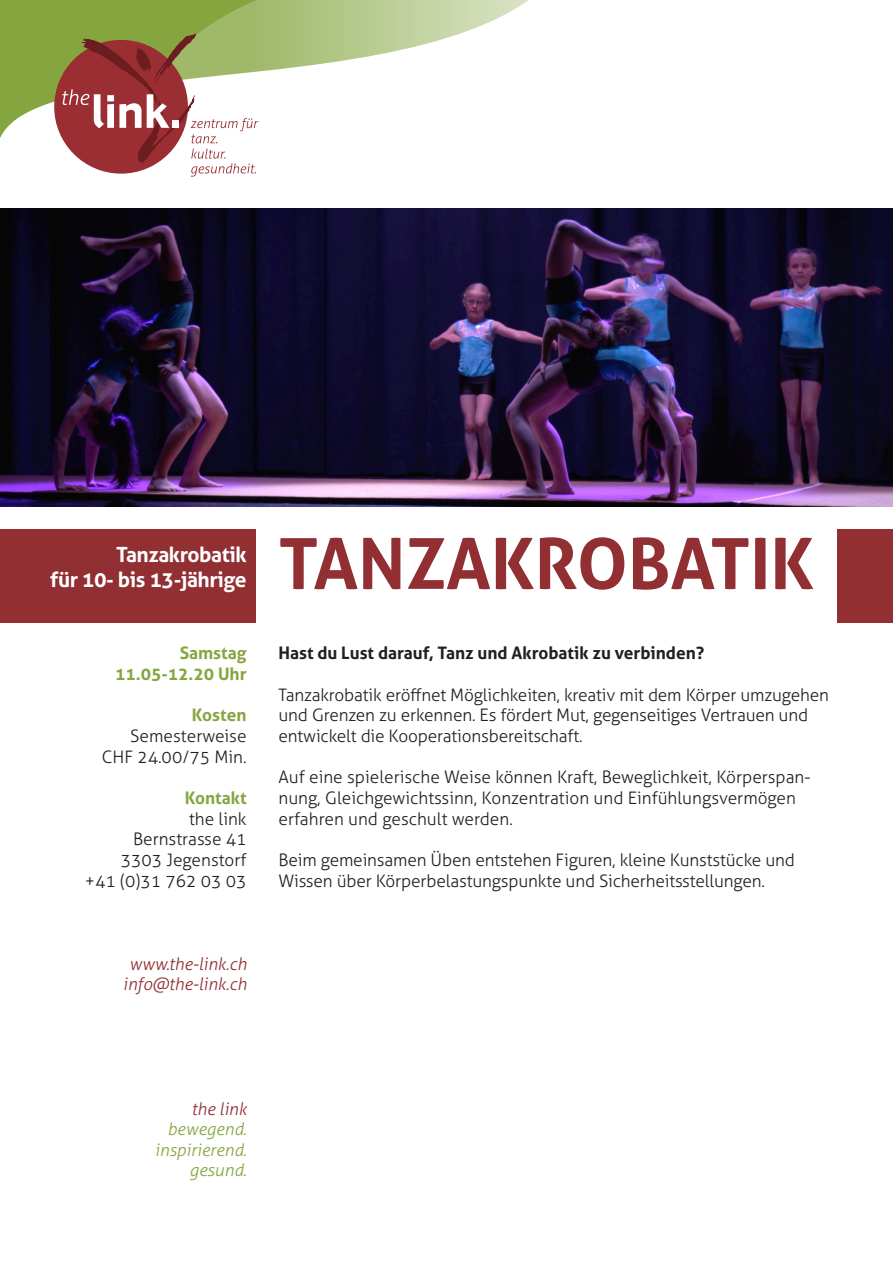
<style>
.page{position:relative;width:893px;height:1263px;background:#fff}
.page>*{position:absolute;margin:0;border:0;box-sizing:border-box;transform-origin:0 0}
.t1{font:700 70.5px "Aller";color:#912f33}
.t2{font:700 21px "Aller";letter-spacing:-.02em;color:#fff}
.t3{font:300 17.25px/20.7px "Aller";letter-spacing:-.01em;color:#231f20}
.t4{font:700 17.25px "Aller";color:#231f20}
.t5{font:italic 300 17.25px "Aller";color:#912f33}
.t6{font:700 17.25px "Aller";color:#85a63f}
.t7{font:italic 300 17.25px "Aller";color:#85a63f}
</style>
<div class="page">
<svg style="left:0;top:0;width:529px;height:138px"></svg>
<svg style="left:62px;top:33px;width:196px;height:144px"></svg>
<div style="left:838px;top:529px;width:55px;height:94px;background:#912f33"></div>
<div style="left:0;top:529px;width:255px;height:94px;background:#912f33"></div>
<img style="left:0;top:208px;width:893px;height:298px">
<p class="t2" style="left:116px;top:541px;width:132px">Tanzakrobatik</p>
<p class="t2" style="left:50px;top:567px;width:198px">für 10- bis 13-jährige</p>
<p class="t6" style="left:180px;top:642px;width:68px">Samstag</p>
<p class="t6" style="left:115px;top:663px;width:133px">11.05-12.20 Uhr</p>
<p class="t6" style="left:192px;top:704px;width:56px">Kosten</p>
<p class="t3" style="left:130px;top:725px;width:118px">Semesterweise</p>
<p class="t3" style="left:102px;top:746px;width:146px">CHF 24.00/75 Min.</p>
<p class="t6" style="left:185px;top:787px;width:63px">Kontakt</p>
<p class="t3" style="left:189px;top:808px;width:59px">the link</p>
<p class="t3" style="left:133px;top:829px;width:115px">Bernstrasse 41</p>
<p class="t3" style="left:121px;top:850px;width:127px">3303 Jegenstorf</p>
<p class="t3" style="left:85px;top:870px;width:163px">+41 (0)31 762 03 03</p>
<p class="t5" style="left:129px;top:953px;width:119px">www.the-link.ch</p>
<p class="t5" style="left:123px;top:974px;width:125px">info@the-link.ch</p>
<p class="t1" style="left:279px;top:520px;width:537px">TANZAKROBATIK</p>
<p class="t4" style="left:279px;top:642px;width:427px">Hast du Lust darauf, Tanz und Akrobatik zu verbinden?</p>
<p class="t3" style="left:279px;top:684px;width:552px">Tanzakrobatik eröffnet Möglichkeiten, kreativ mit dem Körper umzugehen und Grenzen zu erkennen. Es fördert Mut, gegenseitiges Vertrauen und</p>
<p class="t3" style="left:279px;top:725px;width:305px">entwickelt die Kooperationsbereitschaft.</p>
<p class="t3" style="left:279px;top:767px;width:533px">Auf eine spielerische Weise können Kraft, Beweglichkeit, Körperspan&shy;nung, Gleichgewichtssinn, Konzentration und Einfühlungsvermögen erfahren und geschult werden.</p>
<p class="t3" style="left:279px;top:850px;width:518px">Beim gemeinsamen Üben entstehen Figuren, kleine Kunststücke und<br>Wissen über Körperbelastungspunkte und Sicherheitsstellungen.</p>
<p class="t5" style="left:192px;top:1099px;width:57px">the link</p>
<p class="t7" style="left:167px;top:1119px;width:81px">bewegend.</p>
<p class="t7" style="left:155px;top:1139px;width:93px">inspirierend.</p>
<p class="t7" style="left:190px;top:1159px;width:59px">gesund.</p>
</div>
